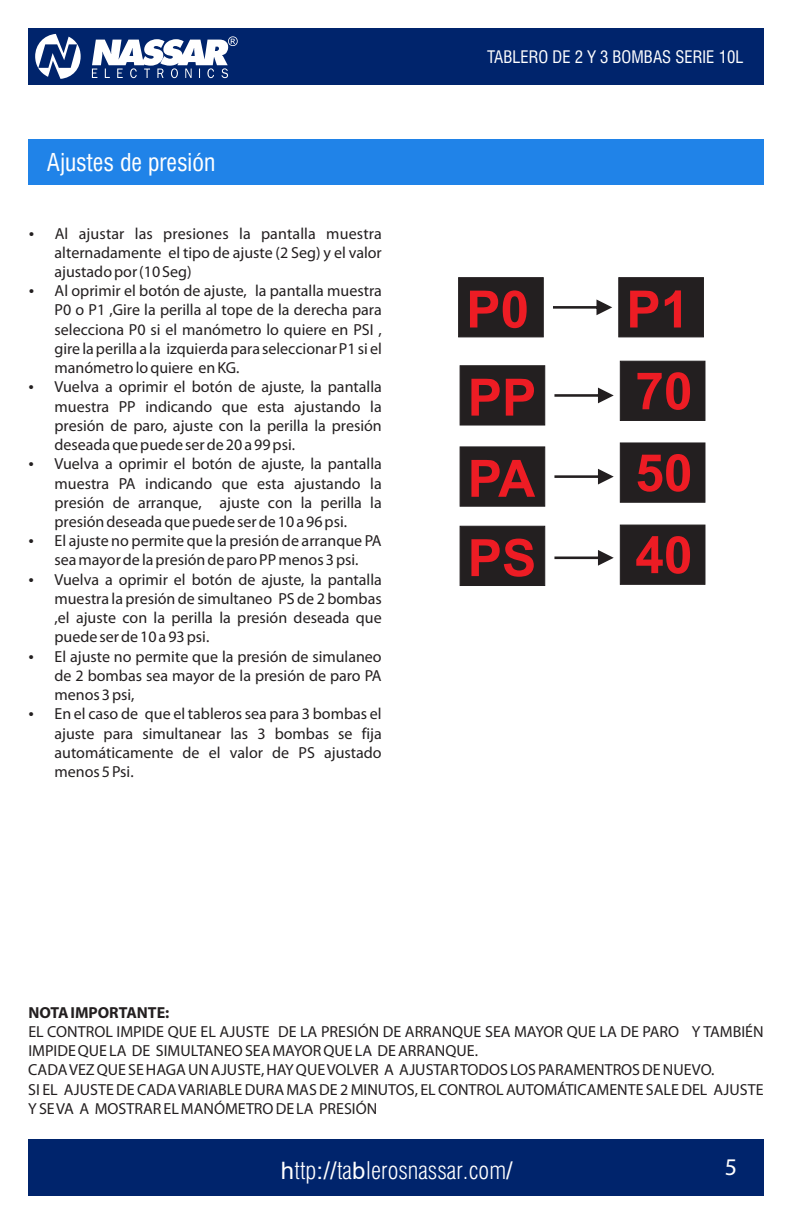
<style>
.page{position:relative;width:792px;height:1224px;background:#fff}
.page>*{position:absolute;margin:0;border:0;box-sizing:border-box;transform-origin:0 0}
.t1{font:700 51.4px/81.2px "Arial";color:#ed1c24}
.t2{font:300 condensed 24px "Swiss 721 BT";color:#fff}
.t3{font:condensed 24px "Swiss 721 BT";color:#fff}
.t4{font:24px "Myriad Pro";color:#fff}
.t5{font:condensed 16.8px "Swiss 721 BT";color:#fff}
.t6{font:16px/19.2px "Myriad Pro";color:#231f20}
.t7{font:700 16px "Myriad Pro";color:#231f20}
.s1{font-family:"Arial";font-weight:400;font-stretch:normal}
</style>
<div class="page">
<div style="left:28px;top:1139px;width:736px;height:57px;background:#00246c"></div>
<div style="left:28px;top:28px;width:736px;height:57px;background:#00246c"></div>
<svg style="left:35px;top:34px;width:203px;height:45px"></svg>
<div style="left:28px;top:140px;width:736px;height:45px;background:#2083e8"></div>
<div style="left:458px;top:277px;width:86px;height:61px;background:#231f20"></div>
<div style="left:618px;top:277px;width:86px;height:61px;background:#231f20"></div>
<div style="left:459px;top:365px;width:87px;height:61px;background:#231f20"></div>
<div style="left:459px;top:446px;width:87px;height:61px;background:#231f20"></div>
<div style="left:459px;top:525px;width:87px;height:61px;background:#231f20"></div>
<svg style="left:553px;top:299px;width:59px;height:16px"></svg>
<svg style="left:554px;top:360px;width:152px;height:61px"></svg>
<svg style="left:554px;top:442px;width:152px;height:61px"></svg>
<svg style="left:554px;top:524px;width:152px;height:61px"></svg>
<h2 class="t3" style="left:47px;top:153px;width:170px">Ajustes de presión</h2>
<p class="t6" style="left:54px;top:225px;width:329px">Al ajustar las presiones la pantalla muestra alternadamente el tipo de ajuste (2 Seg) y el valor ajustadopor(10Seg)<br>Al oprimir el botón de ajuste, la pantalla muestra P0 o P1 ,Gire la perilla al tope de la derecha para selecciona P0 si el manómetro lo quiere en PSI , gire laperilla a la izquierdapara seleccionarP1 si el manómetroloquiere enKG.<br>Vuelva a oprimir el botón de ajuste, la pantalla muestra PP indicando que esta ajustando la presión de paro, ajuste con la perilla la presión deseadaquepuede serde20a99psi.<br>Vuelva a oprimir el botón de ajuste, la pantalla muestra PA indicando que esta ajustando la presión de arranque, ajuste con la perilla la presióndeseadaquepuede serde10a96psi.<br>El ajuste no permite que la presión de arranque PA seamayorde lapresióndeparoPPmenos3psi.<br>Vuelva a oprimir el botón de ajuste, la pantalla muestra la presión de simultaneo PS de 2 bombas ,el ajuste con la perilla la presión deseada que puede serde10a93psi.<br>El ajuste no permite que la presión de simulaneo de 2 bombas sea mayor de la presión de paro PA menos3psi,<br>En el caso de que el tableros sea para 3 bombas el ajuste para simultanear las 3 bombas se fija automáticamente de el valor de PS ajustado menos5Psi.</p>
<p class="t5" style="left:487px;top:50px;width:258px">TABLERO DE 2 Y 3 BOMBAS SERIE 10L</p>
<h1 class="t1" style="left:466px;top:274px;width:64px">P0</h1>
<h1 class="t1" style="left:626px;top:274px;width:64px">P1</h1>
<h1 class="t1" style="left:468px;top:362px;width:70px">PP<br>PA</h1>
<h1 class="t1" style="left:635px;top:355px;width:59px;line-height:81.8px">70<br>50</h1>
<h1 class="t1" style="left:468px;top:522px;width:70px">PS</h1>
<h1 class="t1" style="left:635px;top:519px;width:59px">40</h1>
<p class="t7" style="left:28px;top:1006px;width:143px">NOTAIMPORTANTE:</p>
<p class="t6" style="left:28px;top:1023px;width:737px">EL CONTROL IMPIDE QUE EL AJUSTE DE LA PRESIÓN DE ARRANQUE SEA MAYOR QUE LA DE PARO Y TAMBIÉN IMPIDEQUE LA DE SIMULTANEOSEAMAYORQUE LA DEARRANQUE.<br>CADAVEZQUE SEHAGAUNAJUSTE,HAYQUEVOLVER A AJUSTARTODOS LOSPARAMENTROSDENUEVO.<br>SI EL AJUSTEDE CADAVARIABLEDURA MASDE 2 MINUTOS, EL CONTROLAUTOMÁTICAMENTE SALEDEL AJUSTE YSEVA A MOSTRARELMANÓMETRODE LA PRESIÓN</p>
<h2 class="t2" style="left:281px;top:1161px;width:234px"><span class="s1">h</span>ttp<span class="s1">://</span>ta<span class="s1">b</span>lerosnassar.com<span class="s1">/</span></h2>
<h2 class="t4" style="left:725px;top:1157px;width:14px">5</h2>
</div>
